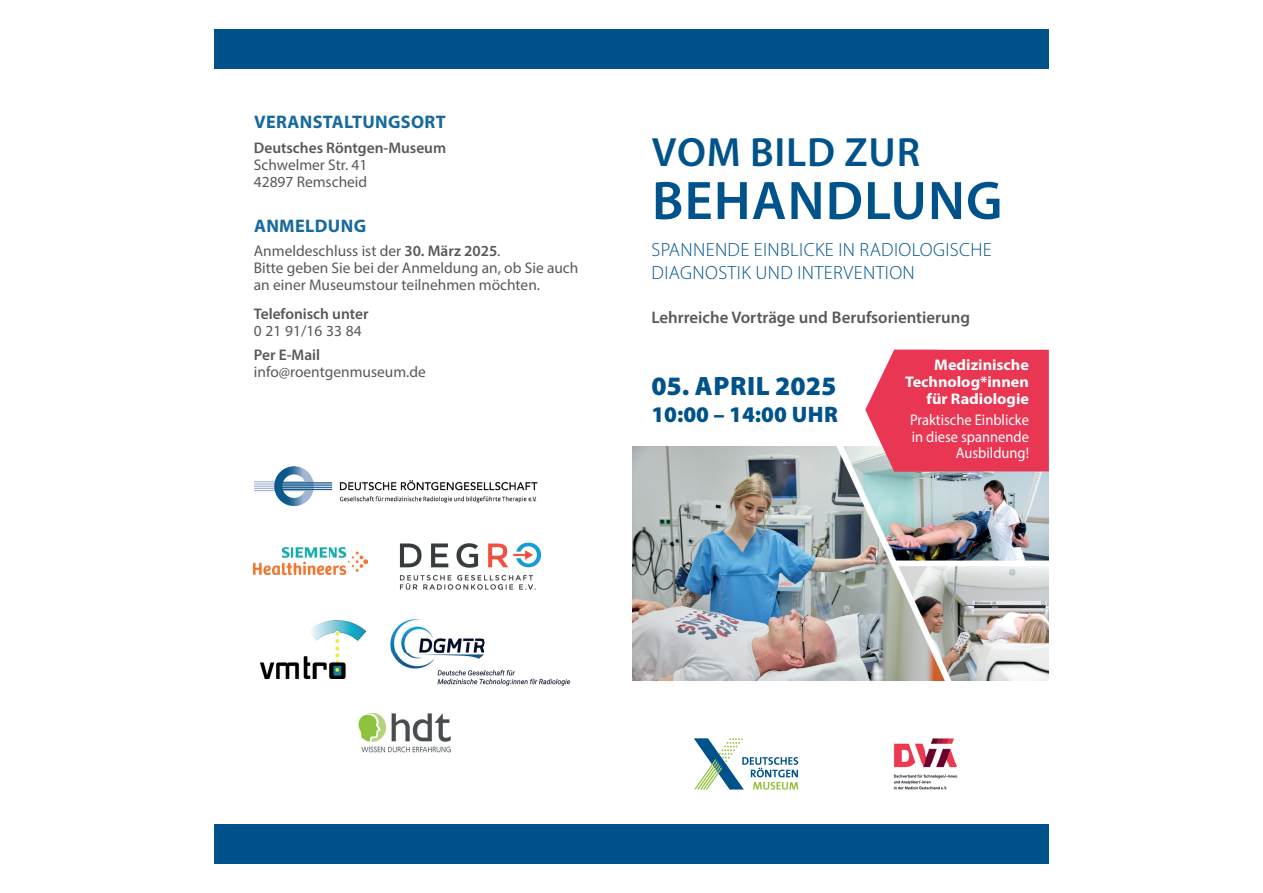
<style>
.page{position:relative;width:1263px;height:893px;background:#fff}
.page>*{position:absolute;margin:0;border:0;box-sizing:border-box;transform-origin:0 0}
.t1{font:600 54.75px "Myriad Pro";letter-spacing:.02em;color:#00538a}
.t2{font:600 41.1px "Myriad Pro";letter-spacing:.02em;color:#00538a}
.t3{font:900 26.7px "Myriad Pro";letter-spacing:.01em;color:#00538a}
.t4{font:900 22.5px "Myriad Pro";color:#00538a}
.t5{font:300 19.2px/23px "Myriad Pro";letter-spacing:.02em;color:#00538a}
.t6{font:700 18.3px "Myriad Pro";letter-spacing:.02em;color:#17699e}
.t7{font:600 16.8px "Myriad Pro";color:#57585a}
.t8{font:15.45px/16.8px "Myriad Pro";color:#57585a}
.t9{font:600 15.45px "Myriad Pro";color:#57585a}
.t10{font:15.45px/16.8px "Myriad Pro";color:#fff;text-align:right;scale:.94 1}
.t11{font:700 15.45px/16.8px "Myriad Pro";color:#fff;text-align:right;scale:1.05 1}
.s1{font-weight:600}
</style>
<div class="page">
<div style="left:631px;top:29px;width:418px;height:40px;background:#00538a"></div>
<svg style="left:694px;top:738px;width:104px;height:52px"></svg>
<div style="left:214px;top:824px;width:417px;height:40px;background:#00538a"></div>
<div style="left:214px;top:29px;width:417px;height:40px;background:#00538a"></div>
<img style="left:632px;top:446px;width:416px;height:234px">
<div style="left:631px;top:824px;width:418px;height:40px;background:#00538a"></div>
<img style="left:893px;top:738px;width:65px;height:52px">
<img style="left:390px;top:619px;width:181px;height:67px">
<img style="left:254px;top:547px;width:113px;height:27px">
<img style="left:254px;top:466px;width:284px;height:40px">
<img style="left:400px;top:542px;width:141px;height:48px">
<img style="left:261px;top:621px;width:105px;height:57px">
<svg style="left:865px;top:350px;width:184px;height:121px;background:#e9455f"></svg>
<img style="left:358px;top:713px;width:92px;height:40px">
<p class="t6" style="left:254px;top:110px;width:193px">VERANSTALTUNGSORT</p>
<p class="t9" style="left:254px;top:138px;width:194px">Deutsches Röntgen-Museum</p>
<p class="t8" style="left:254px;top:156px;width:115px">Schwelmer Str. 41<br>42897 Remscheid</p>
<p class="t6" style="left:254px;top:214px;width:114px">ANMELDUNG</p>
<p class="t8" style="left:254px;top:243px;width:326px">Anmeldeschluss ist der <span class="s1">30. März 2025</span>.<br>Bitte geben Sie bei der Anmeldung an, ob Sie auch an einer Museumstour teilnehmen möchten.</p>
<p class="t9" style="left:254px;top:304px;width:116px">Telefonisch unter</p>
<p class="t8" style="left:254px;top:322px;width:109px">0 21 91/16 33 84</p>
<p class="t9" style="left:254px;top:345px;width:68px">Per E-Mail</p>
<p class="t8" style="left:254px;top:363px;width:173px">info@roentgenmuseum.de</p>
<h2 class="t2" style="left:652px;top:126px;width:270px">VOM BILD ZUR</h2>
<h1 class="t1" style="left:652px;top:166px;width:352px">BEHANDLUNG</h1>
<p class="t5" style="left:651px;top:238px;width:342px">SPANNENDE EINBLICKE IN RADIOLOGISCHE<br>DIAGNOSTIK UND INTERVENTION</p>
<p class="t7" style="left:651px;top:307px;width:320px">Lehrreiche Vorträge und Berufsorientierung</p>
<h3 class="t3" style="left:651px;top:368px;width:186px">05. APRIL 2025</h3>
<h3 class="t4" style="left:651px;top:399px;width:188px">10:00 – 14:00 UHR</h3>
<p class="t11" style="left:905px;top:356px;width:119px">Medizinische<br>Technolog*innen für Radiologie</p>
<p class="t10" style="left:910px;top:411px;width:128px">Praktische Einblicke in diese spannende<br>Ausbildung!</p>
</div>
